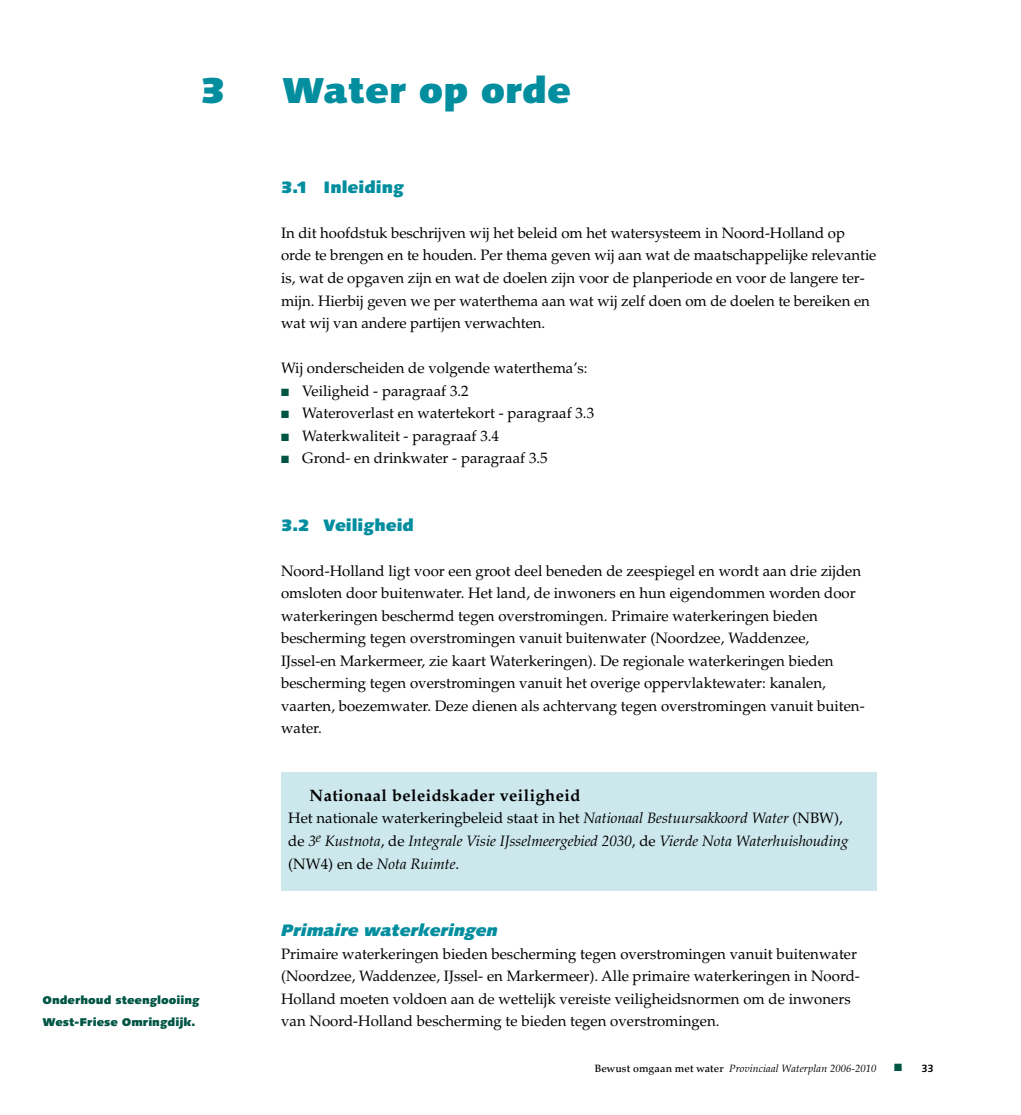
<style>
.page{position:relative;width:1021px;height:1115px;background:#fff}
.page>*{position:absolute;margin:0;border:0;box-sizing:border-box;transform-origin:0 0}
.t1{font:900 36px "Linotype Syntax";color:#028e9f}
.t2{font:700 16.5px "Palatino";letter-spacing:.025em;color:#000}
.t3{font:900 16.5px "Linotype Syntax";color:#028e9f}
.t4{font:italic 900 16.5px "Linotype Syntax";color:#028e9f}
.t5{font:15px/22.5px "Palatino";color:#000}
.t6{font:italic 15px/22.5px "Palatino";color:#000}
.t7{font:900 11.25px/22.5px "Linotype Syntax";color:#015544}
.t8{font:italic 10.5px "Palatino";letter-spacing:.01em;color:#000}
.t9{font:700 10.5px "Linotype Syntax";color:#000}
.s1{color:#015544}
.s2{font-style:normal}
.s3{font-weight:500;font-style:normal}
</style>
<div class="page">
<div style="left:281px;top:772px;width:595px;height:118px;background:#cce8ec"></div>
<h1 class="t1" style="left:200px;top:75px;width:26px">3</h1>
<h1 class="t1" style="left:282px;top:75px;width:290px">Water op orde</h1>
<p class="t3" style="left:281px;top:180px;width:124px">3.1 Inleiding</p>
<p class="t5" style="left:281px;top:223px;width:597px">In dit hoofdstuk beschrijven wij het beleid om het watersysteem in Noord-Holland op orde te brengen en te houden. Per thema geven wij aan wat de maatschappelijke relevantie is, wat de opgaven zijn en wat de doelen zijn voor de planperiode en voor de langere ter&shy;mijn. Hierbij geven we per waterthema aan wat wij zelf doen om de doelen te bereiken en wat wij van andere partijen verwachten.</p>
<p class="t5" style="left:281px;top:358px;width:308px">Wij onderscheiden de volgende waterthema’s:</p>
<p class="t5" style="left:281px;top:381px;width:189px"><span class="s1">■</span> Veiligheid - paragraaf 3.2</p>
<p class="t5" style="left:281px;top:403px;width:314px"><span class="s1">■</span> Wateroverlast en watertekort - paragraaf 3.3</p>
<p class="t5" style="left:281px;top:426px;width:219px"><span class="s1">■</span> Waterkwaliteit - paragraaf 3.4</p>
<p class="t5" style="left:281px;top:448px;width:268px"><span class="s1">■</span> Grond- en drinkwater - paragraaf 3.5</p>
<p class="t3" style="left:281px;top:518px;width:134px">3.2 Veiligheid</p>
<p class="t5" style="left:281px;top:561px;width:585px">Noord-Holland ligt voor een groot deel beneden de zeespiegel en wordt aan drie zijden omsloten door buitenwater. Het land, de inwoners en hun eigendommen worden door waterkeringen beschermd tegen overstromingen. Primaire waterkeringen bieden bescherming tegen overstromingen vanuit buitenwater (Noordzee, Waddenzee, IJssel-en Markermeer, zie kaart Waterkeringen). De regionale waterkeringen bieden bescherming tegen overstromingen vanuit het overige oppervlaktewater: kanalen, vaarten, boezemwater. Deze dienen als achtervang tegen overstromingen vanuit buiten&shy;water.</p>
<p class="t7" style="left:43px;top:989px;width:159px">Onderhoud steenglooiing<br>West-Friese Omringdijk.</p>
<p class="t2" style="left:309px;top:788px;width:272px">Nationaal beleidskader veiligheid</p>
<p class="t6" style="left:288px;top:808px;width:562px"><span class="s2">Het nationale waterkeringbeleid staat in het</span> Nationaal Bestuursakkoord Water <span class="s2">(NBW), de</span> 3<sup>e</sup> Kustnota<span class="s2">, de</span> Integrale Visie IJsselmeergebied 2030<span class="s2">, de</span> Vierde Nota Waterhuishouding <span class="s2">(NW4) en de</span> Nota Ruimte<span class="s2">.</span></p>
<p class="t4" style="left:281px;top:923px;width:219px">Primaire waterkeringen</p>
<p class="t5" style="left:281px;top:943px;width:580px">Primaire waterkeringen bieden bescherming tegen overstromingen vanuit buitenwater (Noordzee, Waddenzee, IJssel- en Markermeer). Alle primaire waterkeringen in Noord-Holland moeten voldoen aan de wettelijk vereiste veiligheidsnormen om de inwoners van Noord-Holland bescherming te bieden tegen overstromingen.</p>
<p class="t8" style="left:594px;top:1063px;width:283px"><span class="s3">Bewust omgaan met water</span> Provinciaal Waterplan 2006-2010</p>
<p class="t9" style="left:894px;top:1063px;width:41px"><span class="s1">■</span> 33</p>
</div>
